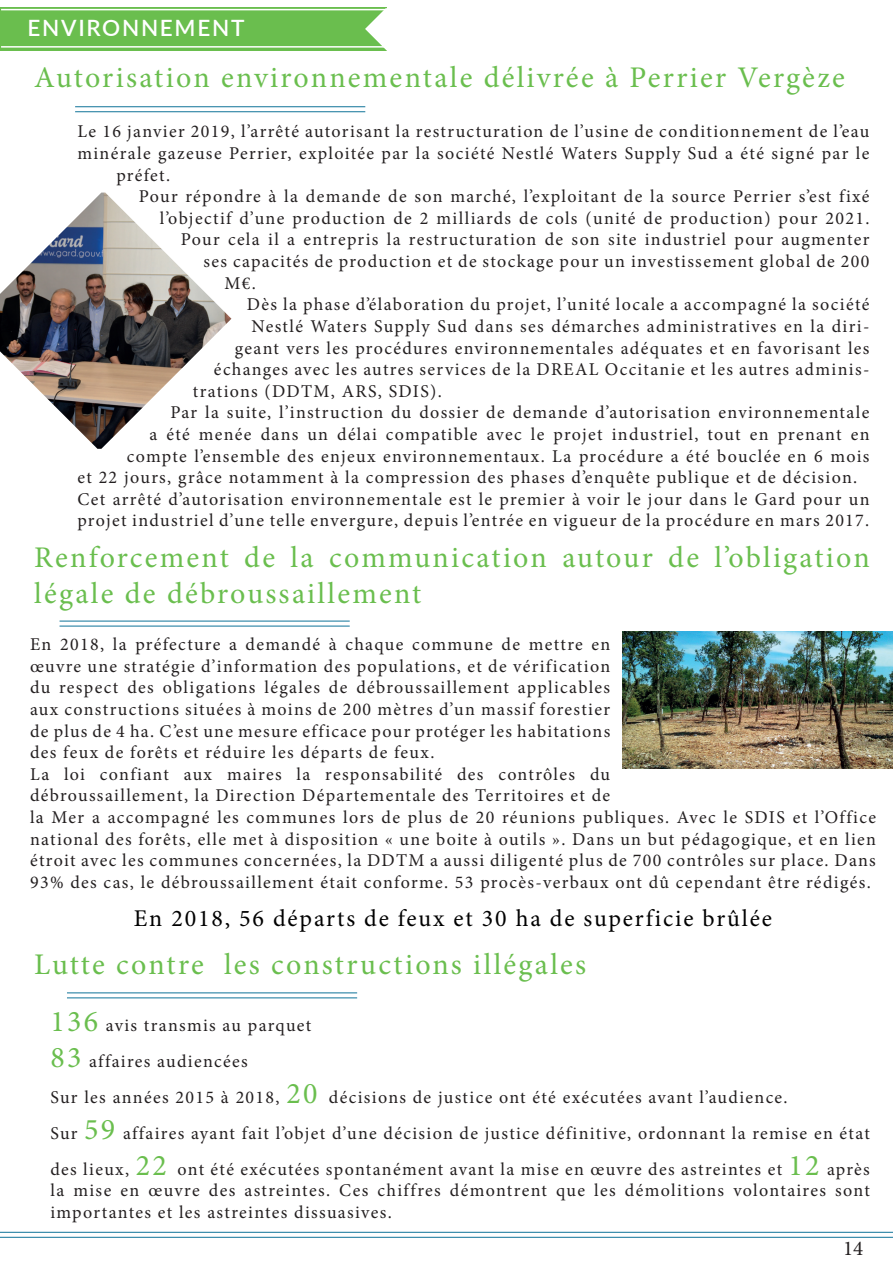
<style>
.page{position:relative;width:893px;height:1263px;background:#fff}
.page>*{position:absolute;margin:0;border:0;box-sizing:border-box;transform-origin:0 0}
.t1{font:30px/36px "Minion Pro";letter-spacing:.075em;color:#6abe4e}
.t2{font:24px "Minion Pro";letter-spacing:.075em;color:#000001}
.t3{font:600 22.5px "Lato";letter-spacing:.075em;color:#fff}
.t4{font:21px "Minion Pro";color:#231f20}
.t5{font:18px/21.6px "Minion Pro";letter-spacing:.075em;color:#231f20}
.s1{font-size:30px;color:#6abe4e}
</style>
<div class="page">
<div style="left:0;top:8px;width:387px;height:43px;background:#6abe4e"></div>
<svg style="left:365px;top:8px;width:22px;height:43px"></svg>
<hr style="left:1px;top:46px;width:385px;height:2px;background:#fff">
<hr style="left:1px;top:9px;width:385px;height:1px;background:#fff">
<hr style="left:75px;top:106px;width:290px;height:1px;background:#107399">
<hr style="left:75px;top:111px;width:290px;height:1px;background:#107399">
<img style="left:0;top:193px;width:231px;height:256px">
<hr style="left:67px;top:992px;width:290px;height:1px;background:#107399">
<hr style="left:67px;top:997px;width:290px;height:1px;background:#107399">
<hr style="left:60px;top:621px;width:290px;height:1px;background:#107399">
<hr style="left:60px;top:626px;width:290px;height:1px;background:#107399">
<hr style="left:0;top:1232px;width:893px;height:1px;background:#107399">
<hr style="left:0;top:1237px;width:893px;height:1px;background:#107399">
<img style="left:623px;top:631px;width:270px;height:137px">
<p class="t3" style="left:28px;top:11px;width:218px">ENVIRONNEMENT</p>
<h1 class="t1" style="left:34px;top:60px;width:812px">Autorisation environnementale délivrée à Perrier Vergèze</h1>
<p class="t5" style="left:77px;top:121px;width:793px">Le 16 janvier 2019, l’arrêté autorisant la restructuration de l’usine de conditionnement de l’eau</p>
<p class="t5" style="left:77px;top:143px;width:793px">minérale gazeuse Perrier, exploitée par la société Nestlé Waters Supply Sud a été signé par le</p>
<p class="t5" style="left:116px;top:164px;width:55px">préfet.</p>
<p class="t5" style="left:139px;top:186px;width:732px">Pour répondre à la demande de son marché, l’exploitant de la source Perrier s’est fixé</p>
<p class="t5" style="left:160px;top:207px;width:711px">l’objectif d’une production de 2 milliards de cols (unité de production) pour 2021.</p>
<p class="t5" style="left:181px;top:229px;width:690px">Pour cela il a entrepris la restructuration de son site industriel pour augmenter</p>
<p class="t5" style="left:203px;top:251px;width:668px">ses capacités de production et de stockage pour un investissement global de 200</p>
<p class="t5" style="left:224px;top:272px;width:33px">M€.</p>
<p class="t5" style="left:247px;top:294px;width:624px">Dès la phase d’élaboration du projet, l’unité locale a accompagné la société</p>
<p class="t5" style="left:251px;top:315px;width:620px">Nestlé Waters Supply Sud dans ses démarches administratives en la diri-</p>
<p class="t5" style="left:235px;top:337px;width:636px">geant vers les procédures environnementales adéquates et en favorisant les</p>
<p class="t5" style="left:214px;top:359px;width:657px">échanges avec les autres services de la DREAL Occitanie et les autres adminis-</p>
<p class="t5" style="left:193px;top:380px;width:251px">trations (DDTM, ARS, SDIS).</p>
<p class="t5" style="left:170px;top:402px;width:700px">Par la suite, l’instruction du dossier de demande d’autorisation environnementale</p>
<p class="t5" style="left:149px;top:423px;width:722px">a été menée dans un délai compatible avec le projet industriel, tout en prenant en</p>
<p class="t5" style="left:127px;top:445px;width:744px">compte l’ensemble des enjeux environnementaux. La procédure a été bouclée en 6 mois</p>
<p class="t5" style="left:77px;top:467px;width:781px">et 22 jours, grâce notamment à la compression des phases d’enquête publique et de décision.</p>
<p class="t5" style="left:77px;top:488px;width:794px">Cet arrêté d’autorisation environnementale est le premier à voir le jour dans le Gard pour un</p>
<p class="t5" style="left:77px;top:510px;width:793px">projet industriel d’une telle envergure, depuis l’entrée en vigueur de la procédure en mars 2017.</p>
<h1 class="t1" style="left:34px;top:539px;width:837px">Renforcement de la communication autour de l’obligation légale de débroussaillement</h1>
<p class="t5" style="left:30px;top:634px;width:847px">En 2018, la préfecture a demandé à chaque commune de mettre en<br>œuvre une stratégie d’information des populations, et de vérification<br>du respect des obligations légales de débroussaillement applicables<br>aux constructions situées à moins de 200 mètres d’un massif forestier<br>de plus de 4 ha. C’est une mesure efficace pour protéger les habitations<br>des feux de forêts et réduire les départs de feux.<br>La loi confiant aux maires la responsabilité des contrôles du<br>débroussaillement, la Direction Départementale des Territoires et de<br>la Mer a accompagné les communes lors de plus de 20 réunions publiques. Avec le SDIS et l’Office national des forêts, elle met à disposition « une boite à outils ». Dans un but pédagogique, et en lien étroit avec les communes concernées, la DDTM a aussi diligenté plus de 700 contrôles sur place. Dans 93% des cas, le débroussaillement était conforme. 53 procès-verbaux ont dû cependant être rédigés.</p>
<h2 class="t2" style="left:134px;top:902px;width:640px">En 2018, 56 départs de feux et 30 ha de superficie brûlée</h2>
<h1 class="t1" style="left:34px;top:947px;width:553px">Lutte contre les constructions illégales</h1>
<p class="t5" style="left:50px;top:1007px;width:821px;line-height:36px"><span class="s1">136</span> avis transmis au parquet<br><span class="s1">83</span> affaires audiencées<br>Sur les années 2015 à 2018, <span class="s1">20</span> décisions de justice ont été exécutées avant l’audience.<br>Sur <span class="s1">59</span> affaires ayant fait l’objet d’une décision de justice définitive, ordonnant la remise en état des lieux, <span class="s1">22</span> ont été exécutées spontanément avant la mise en œuvre des astreintes et <span class="s1">12</span> après</p>
<p class="t5" style="left:50px;top:1180px;width:821px">la mise en œuvre des astreintes. Ces chiffres démontrent que les démolitions volontaires sont importantes et les astreintes dissuasives.</p>
<p class="t4" style="left:843px;top:1234px;width:22px">14</p>
</div>
